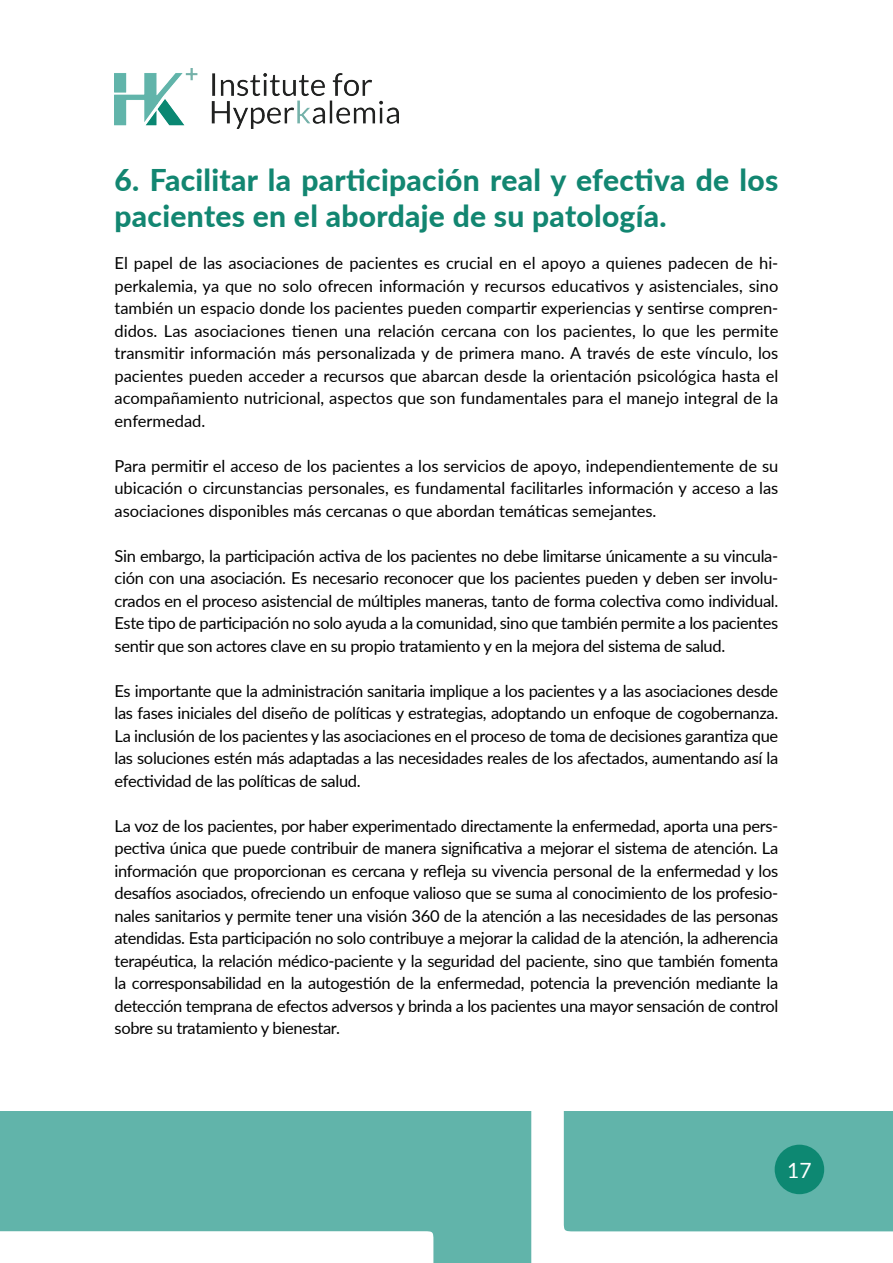
<style>
.page{position:relative;width:893px;height:1263px;background:#fff}
.page>*{position:absolute;margin:0;border:0;box-sizing:border-box;transform-origin:0 0}
.t1{font:900 30px/36px "Lato";letter-spacing:.01em;color:#128671}
.t2{font:21px "Lato";color:#fff}
.t3{font:16.5px/22.5px "Lato";letter-spacing:-.02em;color:#000;text-align:justify}
</style>
<div class="page">
<svg style="left:0;top:1111px;width:893px;height:152px;fill:#61b4aa"></svg>
<div style="left:564px;top:1111px;width:329px;height:120px;background:#61b4aa"></div>
<div style="left:775px;top:1145px;width:49px;height:49px;background:#0d8872;border-radius:50%"></div>
<img style="left:115px;top:68px;width:283px;height:60px">
<p class="t1" style="left:115px;top:161px;width:665px">6. Facilitar la participación real y efectiva de los pacientes en el abordaje de su patología.</p>
<p class="t3" style="left:115px;top:251px;width:665px">El papel de las asociaciones de pacientes es crucial en el apoyo a quienes padecen de hi&shy;perkalemia, ya que no solo ofrecen información y recursos educativos y asistenciales, sino también un espacio donde los pacientes pueden compartir experiencias y sentirse compren&shy;didos. Las asociaciones tienen una relación cercana con los pacientes, lo que les permite transmitir información más personalizada y de primera mano. A través de este vínculo, los pacientes pueden acceder a recursos que abarcan desde la orientación psicológica hasta el acompañamiento nutricional, aspectos que son fundamentales para el manejo integral de la enfermedad.</p>
<p class="t3" style="left:115px;top:454px;width:665px">Para permitir el acceso de los pacientes a los servicios de apoyo, independientemente de su ubicación o circunstancias personales, es fundamental facilitarles información y acceso a las asociaciones disponibles más cercanas o que abordan temáticas semejantes.</p>
<p class="t3" style="left:115px;top:544px;width:665px">Sin embargo, la participación activa de los pacientes no debe limitarse únicamente a su vincula&shy;ción con una asociación. Es necesario reconocer que los pacientes pueden y deben ser involu&shy;crados en el proceso asistencial de múltiples maneras, tanto de forma colectiva como individual.<br>Este tipo de participación no solo ayuda a la comunidad, sino que también permite a los pacientes sentir que son actores clave en su propio tratamiento y en la mejora del sistema de salud.</p>
<p class="t3" style="left:115px;top:679px;width:665px">Es importante que la administración sanitaria implique a los pacientes y a las asociaciones desde las fases iniciales del diseño de políticas y estrategias, adoptando un enfoque de cogobernanza.<br>La inclusión de los pacientes y las asociaciones en el proceso de toma de decisiones garantiza que las soluciones estén más adaptadas a las necesidades reales de los afectados, aumentando así la efectividad de las políticas de salud.</p>
<p class="t3" style="left:115px;top:814px;width:665px">La voz de los pacientes, por haber experimentado directamente la enfermedad, aporta una pers&shy;pectiva única que puede contribuir de manera significativa a mejorar el sistema de atención. La información que proporcionan es cercana y refleja su vivencia personal de la enfermedad y los desafíos asociados, ofreciendo un enfoque valioso que se suma al conocimiento de los profesio&shy;nales sanitarios y permite tener una visión 360 de la atención a las necesidades de las personas atendidas. Esta participación no solo contribuye a mejorar la calidad de la atención, la adherencia terapéutica, la relación médico-paciente y la seguridad del paciente, sino que también fomenta la corresponsabilidad en la autogestión de la enfermedad, potencia la prevención mediante la detección temprana de efectos adversos y brinda a los pacientes una mayor sensación de control sobre su tratamiento y bienestar.</p>
<p class="t2" style="left:787px;top:1155px;width:26px">17</p>
</div>
